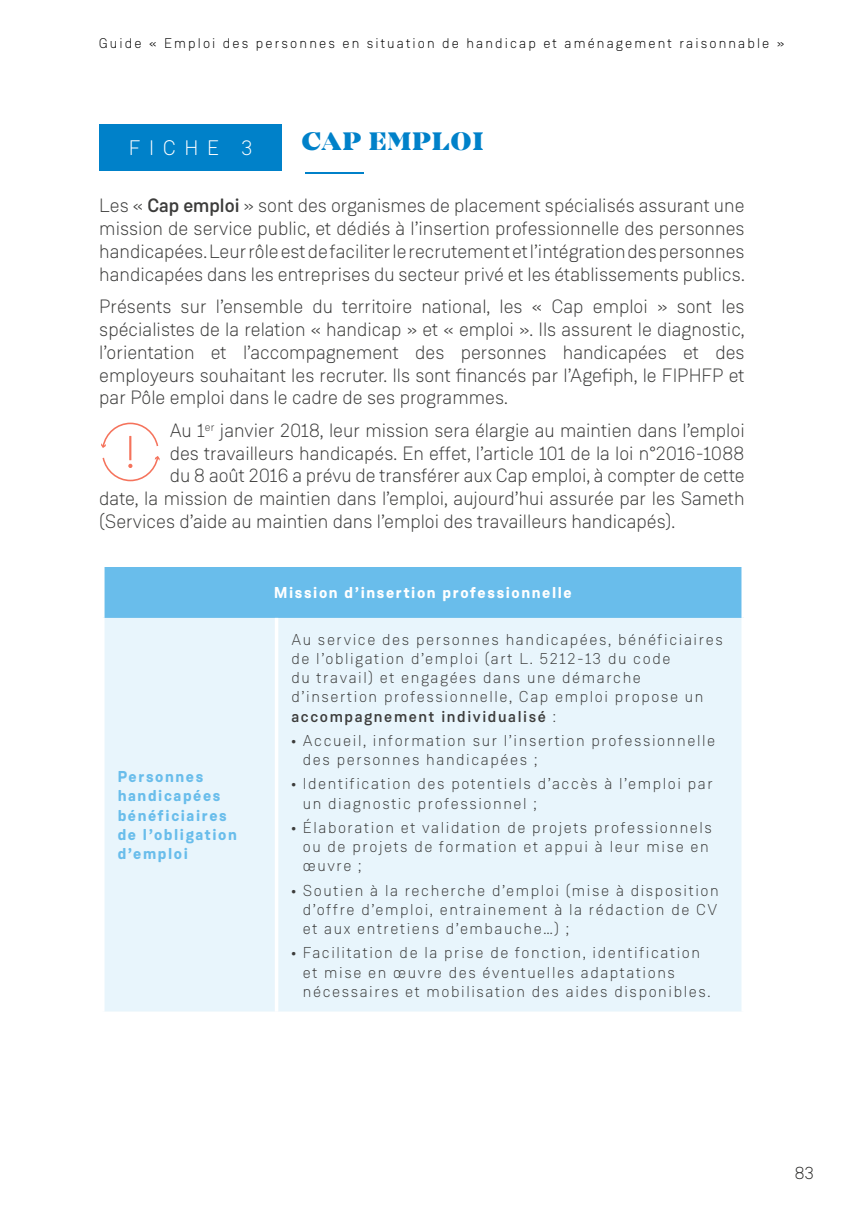
<style>
.page{position:relative;width:844px;height:1216px;background:#fff}
.page>*{position:absolute;margin:0;border:0;box-sizing:border-box;transform-origin:0 0}
.t1{font:900 63px "Mirador";color:#0081c9}
.t2{font:900 26.25px "Mirador";letter-spacing:.05em;color:#0081c9}
.t3{font:300 21px "Weissenhof Grotesk";letter-spacing:.41em;color:#fff}
.t4{font:300 19.25px/22.8px "Weissenhof Grotesk";color:#3c3c3b;text-align:justify}
.t5{font:300 17.5px "Weissenhof Grotesk";color:#282827}
.t6{font:300 15.75px/19.2px "Weissenhof Grotesk";letter-spacing:.1em;color:#3c3c3b}
.t7{font:700 15.75px/19.2px "Weissenhof Grotesk";letter-spacing:.1em;color:#69bdeb}
.t8{font:700 15.75px "Weissenhof Grotesk";letter-spacing:.1em;color:#fff}
.t9{font:300 14px "Weissenhof Grotesk";letter-spacing:.15em;color:#000}
.s1{font-weight:500}
.s2{font-weight:700}
</style>
<div class="page">
<div style="left:99px;top:124px;width:183px;height:46px;background:#0081c9"></div>
<div style="left:103px;top:567px;width:640px;height:51px;background:#69bdeb"></div>
<div style="left:104px;top:618px;width:637px;height:392px;background:#e8f5fc"></div>
<hr style="left:101px;top:567px;width:3px;height:51px;background:#fff">
<hr style="left:741px;top:567px;width:3px;height:51px;background:#fff">
<hr style="left:275px;top:618px;width:3px;height:393px;background:#fff">
<div style="left:99px;top:565px;width:647px;height:448px;border:2px solid #fff"></div>
<hr style="left:129px;top:436px;width:2px;height:24px;background:#f5735c">
<svg style="left:101px;top:422px;width:57px;height:26px"></svg>
<svg style="left:102px;top:456px;width:58px;height:25px"></svg>
<p class="t9" style="left:99px;top:35px;width:687px">Guide « Emploi des personnes en situation de handicap et aménagement raisonnable »</p>
<h3 class="t3" style="left:129px;top:136px;width:125px">FICHE 3</h3>
<h3 class="t2" style="left:302px;top:126px;width:183px">CAP EMPLOI</h3>
<h1 class="t1" style="left:302px;top:132px;width:67px">—</h1>
<p class="t4" style="left:99px;top:194px;width:646px">Les « <span class="s1">Cap emploi</span> » sont des organismes de placement spécialisés assurant une</p>
<p class="t4" style="left:99px;top:217px;width:646px">mission de service public, et dédiés à l’insertion professionnelle des personnes handicapées. Leur rôle est de faciliter le recrutement et l’intégration des personnes handicapées dans les entreprises du secteur privé et les établissements publics.</p>
<p class="t4" style="left:99px;top:295px;width:646px">Présents sur l’ensemble du territoire national, les « Cap emploi » sont les spécialistes de la relation « handicap » et « emploi ». Ils assurent le diagnostic, l’orientation et l’accompagnement des personnes handicapées et des employeurs souhaitant les recruter. Ils sont financés par l’Agefiph, le FIPHFP et par Pôle emploi dans le cadre de ses programmes.</p>
<p class="t4" style="left:170px;top:419px;width:576px">Au 1<sup>er</sup> janvier 2018, leur mission sera élargie au maintien dans l’emploi</p>
<p class="t4" style="left:170px;top:441px;width:576px">des travailleurs handicapés. En effet, l’article 101 de la loi n°2016-1088</p>
<p class="t4" style="left:170px;top:464px;width:576px">du 8 août 2016 a prévu de transférer aux Cap emploi, à compter de cette</p>
<p class="t4" style="left:99px;top:487px;width:646px">date, la mission de maintien dans l’emploi, aujourd’hui assurée par les Sameth</p>
<p class="t4" style="left:99px;top:510px;width:577px">(Services d’aide au maintien dans l’emploi des travailleurs handicapés).</p>
<p class="t7" style="left:118px;top:767px;width:121px">Personnes handicapées bénéficiaires de l’obligation d’emploi</p>
<p class="t8" style="left:274px;top:583px;width:299px">Mission d’insertion professionnelle</p>
<p class="t6" style="left:291px;top:629px;width:433px">Au service des personnes handicapées, bénéficiaires de l’obligation d’emploi (art L. 5212-13 du code<br>du travail) et engagées dans une démarche d’insertion professionnelle, Cap emploi propose un <span class="s1">accompagnement individualisé</span> :</p>
<p class="t6" style="left:303px;top:730px;width:413px;text-indent:-11px"><span class="s2">•</span> Accueil, information sur l’insertion professionnelle des personnes handicapées ;</p>
<p class="t6" style="left:303px;top:774px;width:411px;text-indent:-11px"><span class="s2">•</span> Identification des potentiels d’accès à l’emploi par un diagnostic professionnel ;</p>
<p class="t6" style="left:303px;top:817px;width:410px;text-indent:-11px"><span class="s2">•</span> Élaboration et validation de projets professionnels ou de projets de formation et appui à leur mise en œuvre ;</p>
<p class="t6" style="left:303px;top:880px;width:417px;text-align:justify;text-indent:-11px"><span class="s2">•</span> Soutien à la recherche d’emploi (mise à disposition d’offre d’emploi, entrainement à la rédaction de CV et aux entretiens d’embauche…) ;</p>
<p class="t6" style="left:303px;top:943px;width:409px;text-indent:-11px"><span class="s2">•</span> Facilitation de la prise de fonction, identification et mise en œuvre des éventuelles adaptations nécessaires et mobilisation des aides disponibles.</p>
<p class="t5" style="left:794px;top:1162px;width:21px">83</p>
</div>
